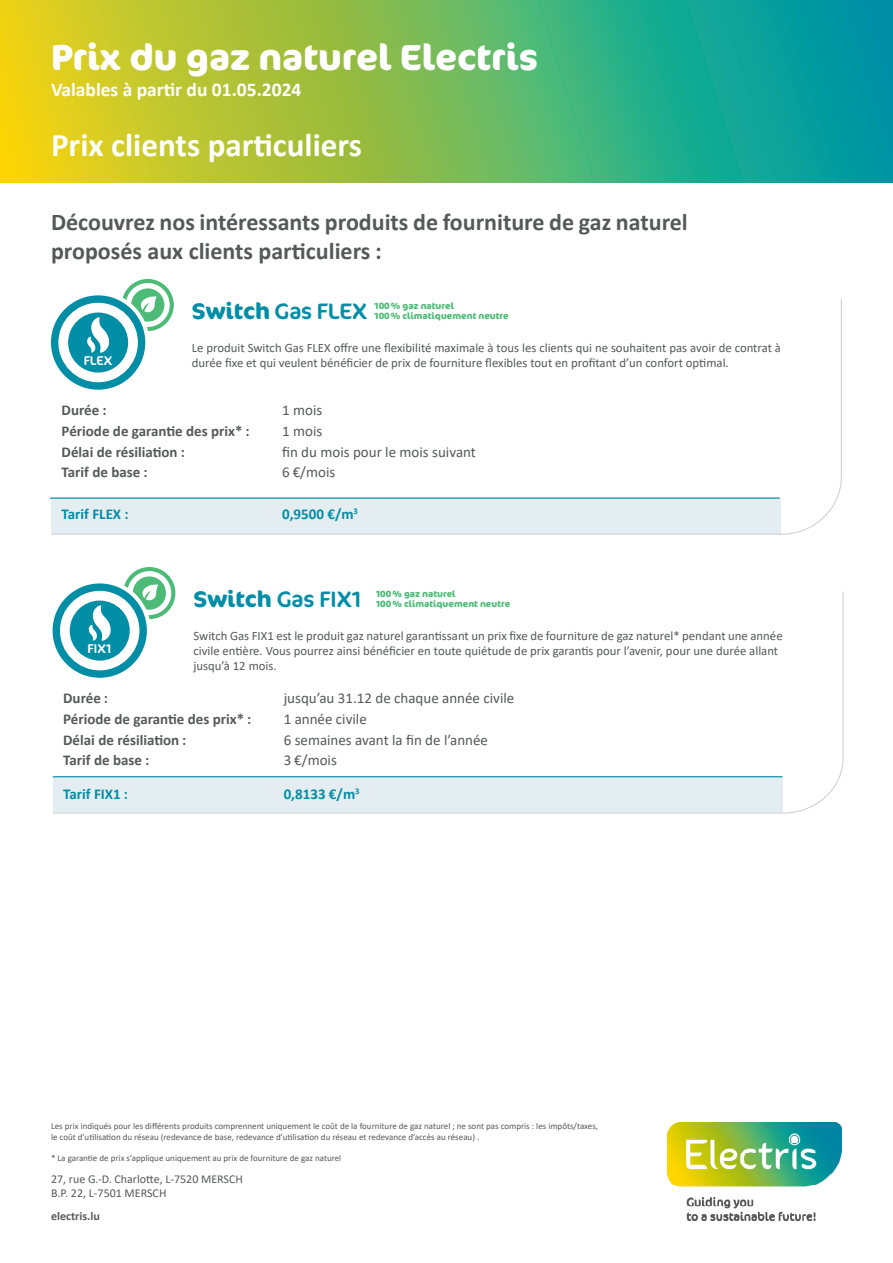
<style>
.page{position:relative;width:893px;height:1263px;background:#fff}
.page>*{position:absolute;margin:0;border:0;box-sizing:border-box;transform-origin:0 0}
.t1{font:700 36px "Cocon";color:#fff}
.t2{font:700 33.15px "Calibri";color:#fff}
.t3{font:700 24px/28.5px "Calibri";color:#57585a}
.t4{font:22.5px "Cocon";color:#008da6}
.t5{font:700 19.5px "Calibri";color:#fff}
.t6{font:700 15px "Calibri";color:#57585a}
.t7{font:15px "Calibri";color:#57585a}
.t8{font:700 15px "Calibri";color:#008da6}
.t9{font:12.75px/15.3px "Calibri";color:#57585a}
.t10{font:12.75px "Cocon";color:#fff}
.t11{font:12px "Calibri";color:#57585a}
.t12{font:700 12px "Calibri";color:#57585a}
.t13{font:9px/10.8px "Calibri";color:#57585a}
.t14{font:700 9px "Cocon";color:#4dbb78}
.s1{font-weight:700}
</style>
<div class="page">
<svg style="left:0;top:0;width:893px;height:183px;background:#6fb75e"></svg>
<img style="left:667px;top:1122px;width:175px;height:98px">
<svg style="left:50px;top:299px;width:792px;height:236px"></svg>
<svg style="left:50px;top:279px;width:124px;height:115px"></svg>
<svg style="left:52px;top:591px;width:792px;height:223px"></svg>
<svg style="left:52px;top:567px;width:123px;height:115px"></svg>
<p class="t1" style="left:51px;top:36px;width:489px">Prix du gaz naturel Electris</p>
<p class="t5" style="left:51px;top:75px;width:252px">Valables à partir du 01.05.2024</p>
<p class="t2" style="left:51px;top:121px;width:313px">Prix clients particuliers</p>
<p class="t3" style="left:51px;top:208px;width:638px">Découvrez nos intéressants produits de fourniture de gaz naturel proposés aux clients particuliers :</p>
<p class="t10" style="left:84px;top:353px;width:30px">FLEX</p>
<p class="t4" style="left:192px;top:298px;width:177px"><span class="s1">Switch</span> Gas FLEX</p>
<p class="t14" style="left:374px;top:301px;width:81px">100% gaz naturel</p>
<p class="t14" style="left:374px;top:310px;width:136px">100% climatiquement neutre</p>
<p class="t9" style="left:192px;top:339px;width:591px">Le produit Switch Gas FLEX offre une flexibilité maximale à tous les clients qui ne souhaitent pas avoir de contrat à durée fixe et qui veulent bénéficier de prix de fourniture flexibles tout en profitant d’un confort optimal.</p>
<p class="t6" style="left:62px;top:399px;width:46px">Durée :</p>
<p class="t7" style="left:282px;top:400px;width:42px">1 mois</p>
<p class="t6" style="left:62px;top:420px;width:190px">Période de garantie des prix* :</p>
<p class="t7" style="left:282px;top:420px;width:42px">1 mois</p>
<p class="t6" style="left:62px;top:441px;width:125px">Délai de résiliation :</p>
<p class="t7" style="left:282px;top:441px;width:195px">fin du mois pour le mois suivant</p>
<p class="t6" style="left:62px;top:462px;width:87px">Tarif de base :</p>
<p class="t7" style="left:282px;top:462px;width:55px">6 €/mois</p>
<p class="t8" style="left:62px;top:503px;width:69px">Tarif FLEX :</p>
<p class="t8" style="left:282px;top:503px;width:77px">0,9500 €/m<sup>3</sup></p>
<p class="t10" style="left:88px;top:641px;width:25px">FIX1</p>
<p class="t4" style="left:193px;top:586px;width:169px"><span class="s1">Switch</span> Gas FIX1</p>
<p class="t14" style="left:376px;top:589px;width:81px">100% gaz naturel</p>
<p class="t14" style="left:376px;top:598px;width:136px">100% climatiquement neutre</p>
<p class="t9" style="left:193px;top:627px;width:591px">Switch Gas FIX1 est le produit gaz naturel garantissant un prix fixe de fourniture de gaz naturel* pendant une année</p>
<p class="t9" style="left:193px;top:643px;width:586px">civile entière. Vous pourrez ainsi bénéficier en toute quiétude de prix garantis pour l’avenir, pour une durée allant</p>
<p class="t9" style="left:193px;top:658px;width:85px">jusqu’à 12 mois.</p>
<p class="t6" style="left:63px;top:688px;width:46px">Durée :</p>
<p class="t7" style="left:284px;top:688px;width:232px">jusqu’au 31.12 de chaque année civile</p>
<p class="t6" style="left:63px;top:708px;width:190px">Période de garantie des prix* :</p>
<p class="t7" style="left:284px;top:708px;width:85px">1 année civile</p>
<p class="t6" style="left:63px;top:729px;width:125px">Délai de résiliation :</p>
<p class="t7" style="left:284px;top:729px;width:206px">6 semaines avant la fin de l’année</p>
<p class="t6" style="left:63px;top:750px;width:87px">Tarif de base :</p>
<p class="t7" style="left:284px;top:750px;width:55px">3 €/mois</p>
<p class="t8" style="left:63px;top:783px;width:66px">Tarif FIX1 :</p>
<p class="t8" style="left:284px;top:783px;width:77px">0,8133 €/m<sup>3</sup></p>
<p class="t13" style="left:51px;top:1120px;width:549px">Les prix indiqués pour les différents produits comprennent uniquement le coût de la fourniture de gaz naturel ; ne sont pas compris : les impôts/taxes, le coût d’utilisation du réseau (redevance de base, redevance d’utilisation du réseau et redevance d’accès au réseau) .</p>
<p class="t13" style="left:51px;top:1153px;width:292px">* La garantie de prix s’applique uniquement au prix de fourniture de gaz naturel</p>
<p class="t11" style="left:51px;top:1171px;width:193px">27, rue G.-D. Charlotte, L-7520 MERSCH</p>
<p class="t11" style="left:51px;top:1185px;width:117px">B.P. 22, L-7501 MERSCH</p>
<p class="t12" style="left:51px;top:1208px;width:50px">electris.lu</p>
</div>
